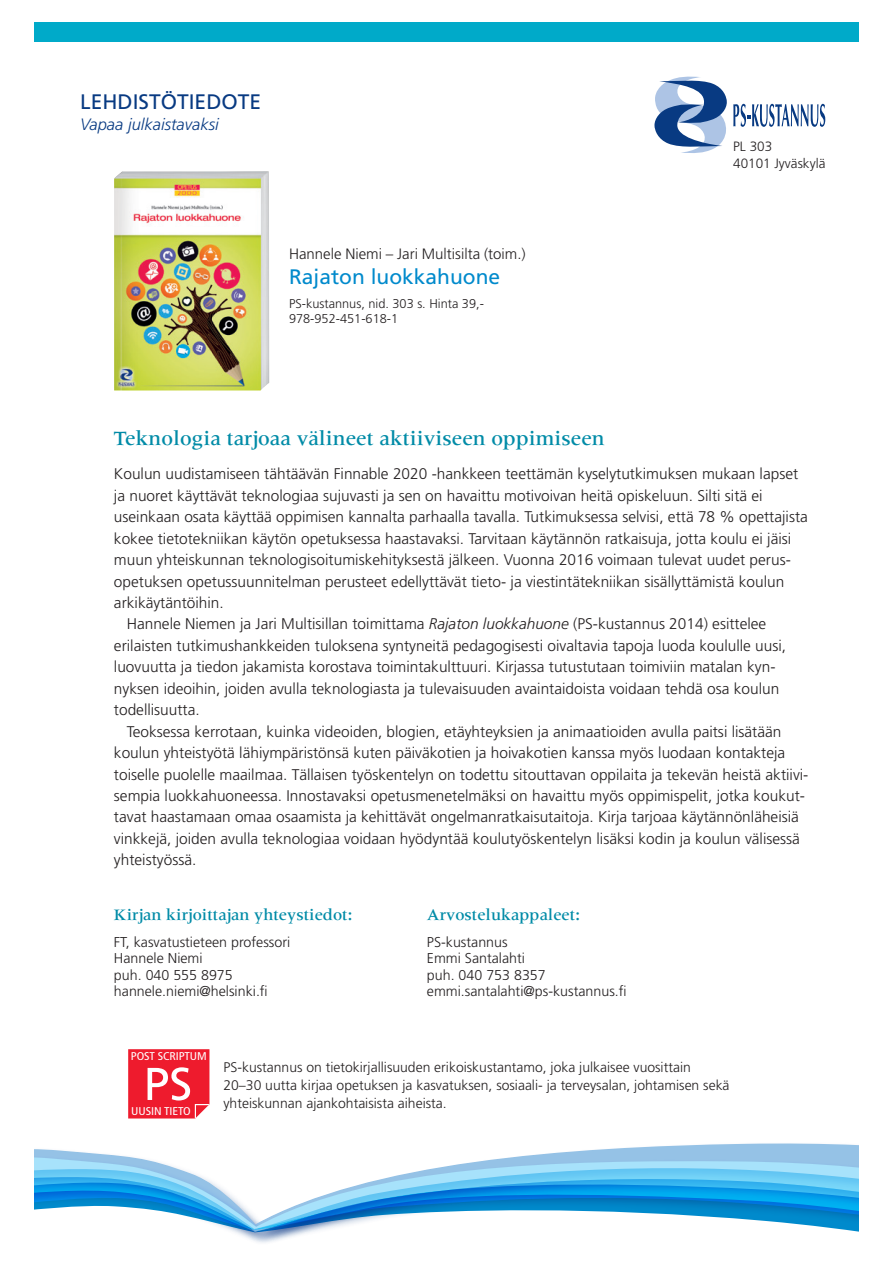
<style>
.page{position:relative;width:893px;height:1263px;background:#fff}
.page>*{position:absolute;margin:0;border:0;box-sizing:border-box;transform-origin:0 0}
.t1{font:500 21px "Meridien LT Std";color:#008ba7}
.t2{font:21px "Frutiger";color:#008acc}
.t3{font:21px "Frutiger";color:#083a82}
.t4{font:500 16.5px "Meridien LT Std";color:#008ba7}
.t5{font:italic 300 16.5px "Frutiger";color:#083a82}
.t6{font:300 15.45px "Frutiger";color:#231f20}
.t7{font:300 15px "Frutiger";color:#231f20}
.t8{font:300 14.25px/16.5px "Frutiger";color:#231f20}
.t9{font:300 13.95px/18px "Frutiger";color:#231f20}
.t10{font:300 13.5px/16.2px "Frutiger";color:#231f20}
.t11{font:300 12.75px/15.3px "Frutiger";color:#231f20}
.t12{font:condensed 11.25px "Frutiger";letter-spacing:-.01em;color:#fff;scale:1.1 1}
.s1{font-style:italic}
</style>
<div class="page">
<div style="left:34px;top:22px;width:825px;height:19px;background:#00aac9"></div>
<svg style="left:34px;top:1143px;width:825px;height:9px"></svg>
<svg style="left:34px;top:1152px;width:825px;height:91px"></svg>
<svg style="left:128px;top:1049px;width:81px;height:69px;background:#f03848"></svg>
<svg style="left:733px;top:104px;width:92px;height:23px"></svg>
<svg style="left:654px;top:76px;width:73px;height:77px"></svg>
<img style="left:114px;top:171px;width:155px;height:219px">
<h1 class="t3" style="left:80px;top:90px;width:182px">LEHDISTÖTIEDOTE</h1>
<p class="t5" style="left:80px;top:115px;width:140px">Vapaa julkaistavaksi</p>
<p class="t7" style="left:289px;top:245px;width:238px">Hannele Niemi – Jari Multisilta (toim.)</p>
<h1 class="t2" style="left:289px;top:265px;width:213px">Rajaton luokkahuone</h1>
<p class="t11" style="left:289px;top:296px;width:196px">PS-kustannus, nid. 303 s. Hinta 39,-<br>978-952-451-618-1</p>
<p class="t10" style="left:733px;top:139px;width:94px">PL 303<br>40101 Jyväskylä</p>
<h1 class="t1" style="left:114px;top:427px;width:492px">Teknologia tarjoaa välineet aktiiviseen oppimiseen</h1>
<p class="t6" style="left:114px;top:465px;width:686px">Koulun uudistamiseen tähtäävän Finnable 2020 -hankkeen teettämän kyselytutkimuksen mukaan lapset</p>
<p class="t6" style="left:114px;top:487px;width:650px">ja nuoret käyttävät teknologiaa sujuvasti ja sen on havaittu motivoivan heitä opiskeluun. Silti sitä ei</p>
<p class="t6" style="left:114px;top:508px;width:695px">useinkaan osata käyttää oppimisen kannalta parhaalla tavalla. Tutkimuksessa selvisi, että 78 % opettajista</p>
<p class="t6" style="left:114px;top:529px;width:679px">kokee tietotekniikan käytön opetuksessa haastavaksi. Tarvitaan käytännön ratkaisuja, jotta koulu ei jäisi</p>
<p class="t6" style="left:114px;top:551px;width:678px">muun yhteiskunnan teknologisoitumiskehityksestä jälkeen. Vuonna 2016 voimaan tulevat uudet perus-</p>
<p class="t6" style="left:114px;top:572px;width:672px">opetuksen opetussuunnitelman perusteet edellyttävät tieto- ja viestintätekniikan sisällyttämistä koulun</p>
<p class="t6" style="left:114px;top:594px;width:111px">arkikäytäntöihin.</p>
<p class="t6" style="left:127px;top:615px;width:641px">Hannele Niemen ja Jari Multisillan toimittama <span class="s1">Rajaton luokkahuone</span> (PS-kustannus 2014) esittelee</p>
<p class="t6" style="left:114px;top:637px;width:674px">erilaisten tutkimushankkeiden tuloksena syntyneitä pedagogisesti oivaltavia tapoja luoda koululle uusi,</p>
<p class="t6" style="left:114px;top:658px;width:663px">luovuutta ja tiedon jakamista korostava toimintakulttuuri. Kirjassa tutustutaan toimiviin matalan kyn-</p>
<p class="t6" style="left:114px;top:680px;width:667px">nyksen ideoihin, joiden avulla teknologiasta ja tulevaisuuden avaintaidoista voidaan tehdä osa koulun</p>
<p class="t6" style="left:114px;top:701px;width:87px">todellisuutta.</p>
<p class="t6" style="left:127px;top:722px;width:656px">Teoksessa kerrotaan, kuinka videoiden, blogien, etäyhteyksien ja animaatioiden avulla paitsi lisätään</p>
<p class="t6" style="left:114px;top:744px;width:673px">koulun yhteistyötä lähiympäristönsä kuten päiväkotien ja hoivakotien kanssa myös luodaan kontakteja</p>
<p class="t6" style="left:114px;top:765px;width:696px">toiselle puolelle maailmaa. Tällaisen työskentelyn on todettu sitouttavan oppilaita ja tekevän heistä aktiivi-</p>
<p class="t6" style="left:114px;top:787px;width:693px">sempia luokkahuoneessa. Innostavaksi opetusmenetelmäksi on havaittu myös oppimispelit, jotka koukut-</p>
<p class="t6" style="left:114px;top:808px;width:686px">tavat haastamaan omaa osaamista ja kehittävät ongelmanratkaisutaitoja. Kirja tarjoaa käytännönläheisiä</p>
<p class="t6" style="left:114px;top:830px;width:687px">vinkkejä, joiden avulla teknologiaa voidaan hyödyntää koulutyöskentelyn lisäksi kodin ja koulun välisessä</p>
<p class="t6" style="left:114px;top:851px;width:84px">yhteistyössä.</p>
<p class="t4" style="left:114px;top:905px;width:240px">Kirjan kirjoittajan yhteystiedot:</p>
<p class="t4" style="left:427px;top:905px;width:155px">Arvostelukappaleet:</p>
<p class="t8" style="left:114px;top:933px;width:178px">FT, kasvatustieteen professori<br>Hannele Niemi<br>puh. 040 555 8975 hannele.niemi@helsinki.fi</p>
<p class="t8" style="left:427px;top:933px;width:201px">PS-kustannus<br>Emmi Santalahti<br>puh. 040 753 8357 emmi.santalahti@ps-kustannus.fi</p>
<p class="t12" style="left:131px;top:1050px;width:71px">POST SCRIPTUM</p>
<p class="t12" style="left:131px;top:1105px;width:56px">UUSIN TIETO</p>
<p class="t9" style="left:223px;top:1058px;width:508px">PS-kustannus on tietokirjallisuuden erikoiskustantamo, joka julkaisee vuosittain<br>20–30 uutta kirjaa opetuksen ja kasvatuksen, sosiaali- ja terveysalan, johtamisen sekä yhteiskunnan ajankohtaisista aiheista.</p>
</div>
